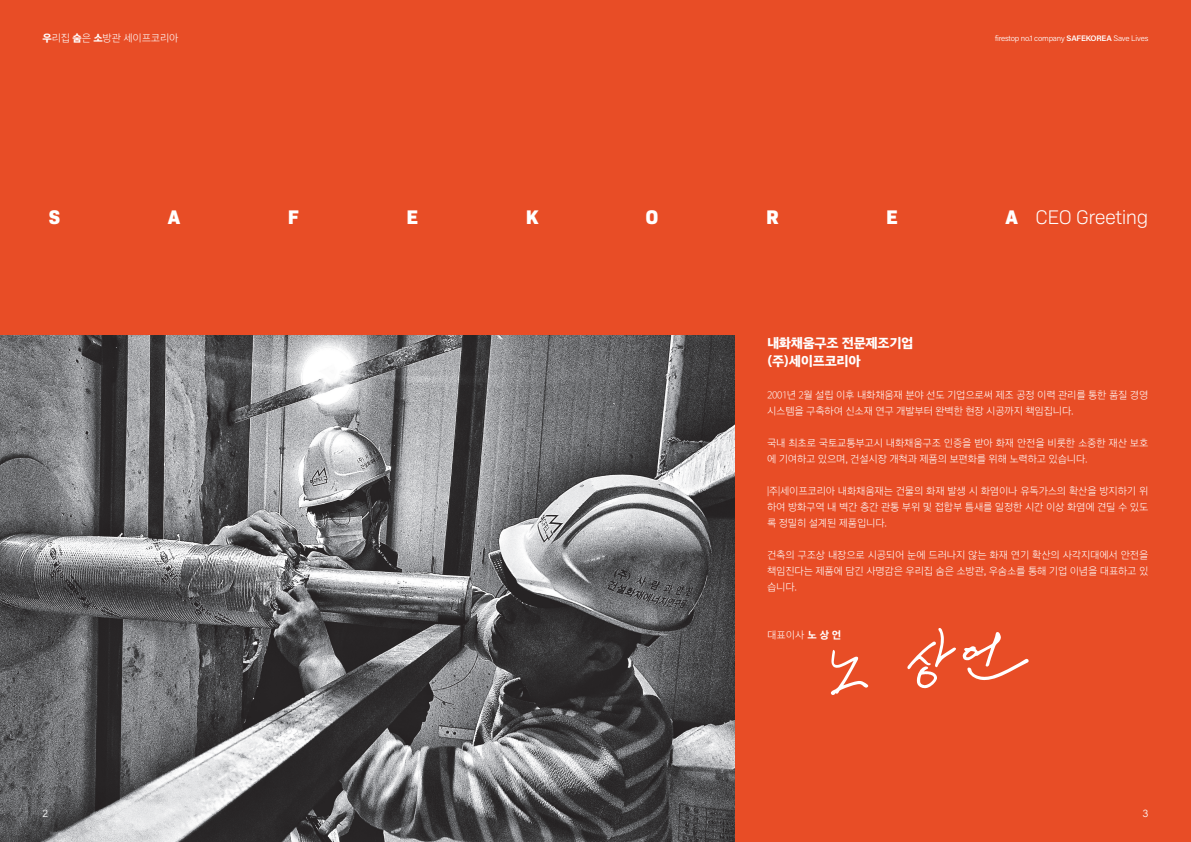
<style>
.page{position:relative;width:1191px;height:842px;background:#e84d26}
.page>*{position:absolute;margin:0;border:0;box-sizing:border-box;transform-origin:0 0}
.t1{font:300 20px "Bio Sans";letter-spacing:-.025em;color:#fff}
.t2{font:800 20px "Bio Sans";color:#fff}
.t3{font:13px/18px "TTM Gothic H";letter-spacing:-.025em;color:#fff}
.t4{font:300 11px "Acumin Pro";color:#fff}
.t5{font:10px/16px "TTM Gothic L";letter-spacing:-.025em;color:#fff}
.t6{font:300 8px "Acumin Pro";letter-spacing:-.025em;color:#fff}
.s1{font-family:"TTM Gothic H"}
.s2{font-weight:600}
.s3{font-family:"TTM Gothic EB"}
</style>
<div class="page">
<img style="left:0;top:336px;width:734px;height:506px">
<svg style="left:831px;top:628px;width:197px;height:67px"></svg>
<p class="t5" style="left:43px;top:30px;width:137px"><span class="s1">우</span>리집 <span class="s1">숨</span>은 <span class="s1">소</span>방관 세이프코리아</p>
<p class="t6" style="left:995px;top:33px;width:155px">firestop no.1 company <span class="s2">SAFEKOREA</span> Save Lives</p>
<h1 class="t2" style="left:49px;top:201px;width:13px">S</h1>
<h1 class="t2" style="left:168px;top:201px;width:14px">A</h1>
<h1 class="t2" style="left:288px;top:201px;width:13px">F</h1>
<h1 class="t2" style="left:406px;top:201px;width:13px">E</h1>
<h1 class="t2" style="left:526px;top:201px;width:14px">K</h1>
<h1 class="t2" style="left:645px;top:201px;width:15px">O</h1>
<h1 class="t2" style="left:766px;top:201px;width:14px">R</h1>
<h1 class="t2" style="left:886px;top:201px;width:13px">E</h1>
<h1 class="t2" style="left:1005px;top:201px;width:14px">A</h1>
<h1 class="t1" style="left:1035px;top:202px;width:114px">CEO Greeting</h1>
<h2 class="t3" style="left:767px;top:334px;width:148px">내화채움구조 전문제조기업 (주)세이프코리아</h2>
<p class="t5" style="left:767px;top:387px;width:383px">2001년 2월 설립 이후 내화채움재 분야 선도 기업으로써 제조 공정 이력 관리를 통한 품질 경영 시스템을 구축하여 신소재 연구 개발부터 완벽한 현장 시공까지 책임집니다.</p>
<p class="t5" style="left:767px;top:435px;width:383px">국내 최초로 국토교통부고시 내화채움구조 인증을 받아 화재 안전을 비롯한 소중한 재산 보호 에 기여하고 있으며, 건설시장 개척과 제품의 보편화를 위해 노력하고 있습니다.</p>
<p class="t5" style="left:767px;top:483px;width:383px;text-align:justify">|주|세이프코리아 내화채움재는 건물의 화재 발생 시 화염이나 유독가스의 확산을 방지하기 위 하여 방화구역 내 벽간 층간 관통 부위 및 접합부 틈새를 일정한 시간 이상 화염에 견딜 수 있도 록 정밀히 설계된 제품입니다.</p>
<p class="t5" style="left:767px;top:547px;width:383px;text-align:justify">건축의 구조상 내장으로 시공되어 눈에 드러나지 않는 화재 연기 확산의 사각지대에서 안전을 책임진다는 제품에 담긴 사명감은 우리집 숨은 소방관, 우숨소를 통해 기업 이념을 대표하고 있 습니다.</p>
<p class="t5" style="left:767px;top:627px;width:76px">대표이사 <span class="s3">노 상 언</span></p>
<p class="t4" style="left:43px;top:806px;width:7px">2</p>
<p class="t4" style="left:1142px;top:806px;width:8px">3</p>
</div>
